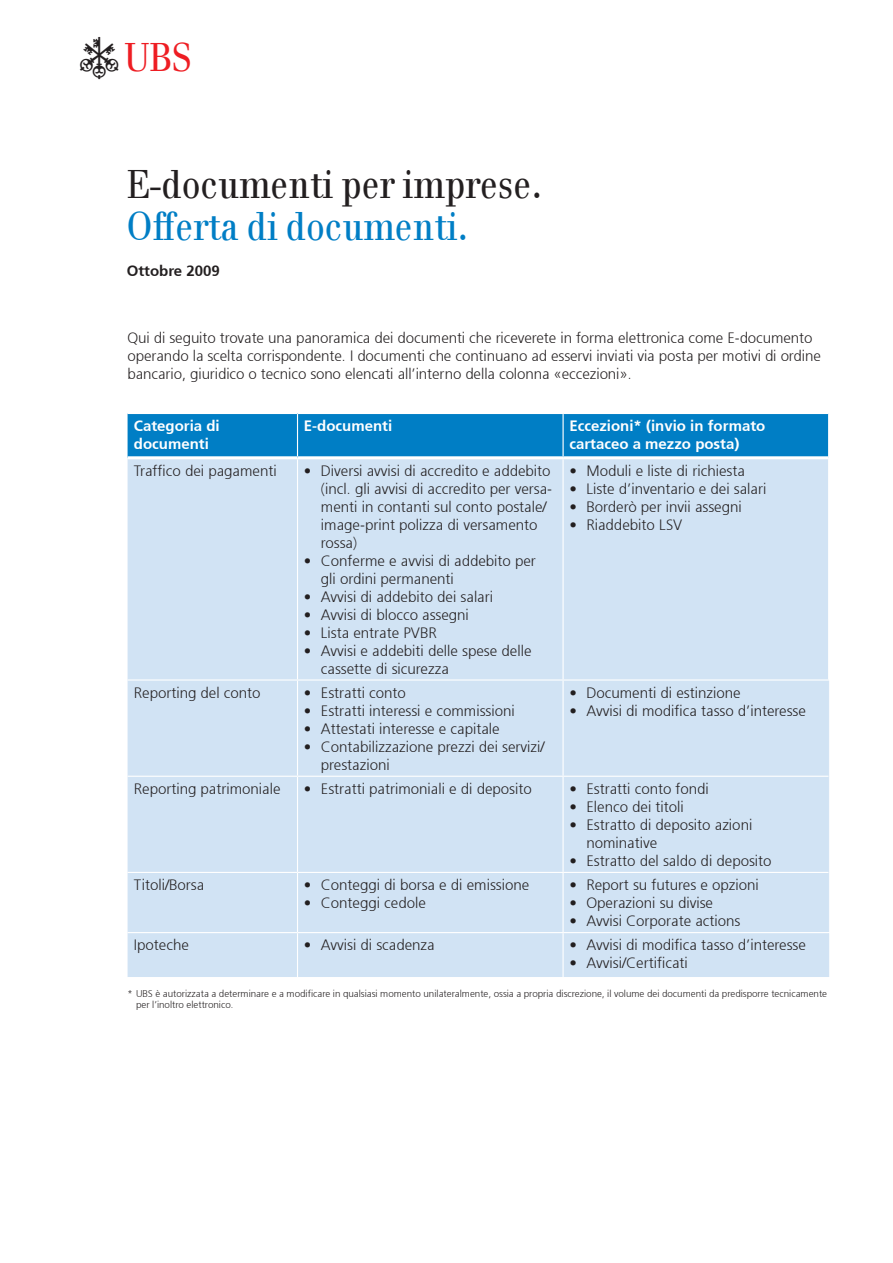
<style>
.page{position:relative;width:893px;height:1263px;background:#fff}
.page>*{position:absolute;margin:0;border:0;box-sizing:border-box;transform-origin:0 0}
.t1{font:39px "UBS Headline";color:#231f20}
.t2{font:39px "UBS Headline";color:#007ec5}
.t3{font:39px "UBS Logo";color:#231f20}
.t4{font:300 15px/18px "Frutiger 45";color:#231f20}
.t5{font:300 15px/18px "Frutiger 45";color:#fff}
.t6{font:300 15px "Frutiger 45";color:#231f20}
.t7{font:300 9.75px/11.2px "Frutiger 45";color:#231f20}
.s1{color:#ee1d23}
</style>
<div class="page">
<div style="left:128px;top:414px;width:700px;height:42px;background:#007ec5"></div>
<div style="left:297px;top:413px;width:266px;height:45px;background:#007ec5"></div>
<div style="left:128px;top:459px;width:700px;height:518px;background:#d1e3f4"></div>
<hr style="left:828px;top:680px;width:1px;height:96px;background:#d1e3f4">
<hr style="left:828px;top:776px;width:1px;height:96px;background:#d1e3f4">
<hr style="left:828px;top:872px;width:1px;height:60px;background:#d1e3f4">
<hr style="left:297px;top:413px;width:266px;height:1px;background:#fff">
<hr style="left:297px;top:414px;width:1px;height:42px;background:#fff">
<hr style="left:562px;top:414px;width:2px;height:42px;background:#fff">
<hr style="left:297px;top:459px;width:1px;height:220px;background:#fff">
<hr style="left:562px;top:459px;width:2px;height:220px;background:#fff">
<hr style="left:297px;top:679px;width:266px;height:1px;background:#fff">
<hr style="left:563px;top:679px;width:266px;height:1px;background:#fff">
<hr style="left:562px;top:680px;width:2px;height:96px;background:#fff">
<hr style="left:297px;top:776px;width:266px;height:1px;background:#fff">
<hr style="left:563px;top:776px;width:265px;height:1px;background:#fff">
<hr style="left:562px;top:777px;width:2px;height:95px;background:#fff">
<hr style="left:297px;top:872px;width:266px;height:1px;background:#fff">
<hr style="left:563px;top:872px;width:265px;height:1px;background:#fff">
<hr style="left:562px;top:873px;width:2px;height:59px;background:#fff">
<hr style="left:297px;top:456px;width:266px;height:3px;background:#fff">
<hr style="left:128px;top:679px;width:169px;height:1px;background:#fff">
<hr style="left:297px;top:680px;width:1px;height:96px;background:#fff">
<hr style="left:128px;top:776px;width:169px;height:1px;background:#fff">
<hr style="left:297px;top:777px;width:1px;height:95px;background:#fff">
<hr style="left:128px;top:872px;width:169px;height:1px;background:#fff">
<hr style="left:297px;top:873px;width:1px;height:59px;background:#fff">
<hr style="left:128px;top:932px;width:169px;height:1px;background:#fff">
<hr style="left:297px;top:932px;width:266px;height:1px;background:#fff">
<hr style="left:297px;top:933px;width:1px;height:44px;background:#fff">
<hr style="left:563px;top:932px;width:266px;height:1px;background:#fff">
<hr style="left:562px;top:933px;width:2px;height:44px;background:#fff">
<hr style="left:828px;top:933px;width:1px;height:44px;background:#d1e3f4">
<h1 class="t3" style="left:80px;top:37px;width:112px">a<span class="s1">b</span></h1>
<h1 class="t1" style="left:127px;top:161px;width:416px">E-documenti per imprese.</h1>
<h1 class="t2" style="left:127px;top:203px;width:342px">Offerta di documenti.</h1>
<p class="t6" style="left:127px;top:262px;width:95px">Ottobre 2009</p>
<p class="t4" style="left:128px;top:329px;width:695px">Qui di seguito trovate una panoramica dei documenti che riceverete in forma elettronica come E-documento operando la scelta corrispondente. I documenti che continuano ad esservi inviati via posta per motivi di ordine bancario, giuridico o tecnico sono elencati all’interno della colonna «eccezioni».</p>
<p class="t5" style="left:134px;top:417px;width:87px">Categoria di documenti</p>
<p class="t5" style="left:304px;top:417px;width:90px">E-documenti</p>
<p class="t5" style="left:569px;top:417px;width:197px">Eccezioni* (invio in formato cartaceo a mezzo posta)</p>
<p class="t4" style="left:134px;top:461px;width:144px">Traffico dei pagamenti</p>
<p class="t4" style="left:321px;top:461px;width:233px;text-indent:-17px">• Diversi avvisi di accredito e addebito (incl. gli avvisi di accredito per versa&shy;menti in contanti sul conto postale/ image-print polizza di versamento rossa)</p>
<p class="t4" style="left:321px;top:551px;width:217px;text-indent:-17px">• Conferme e avvisi di addebito per gli ordini permanenti</p>
<p class="t4" style="left:304px;top:587px;width:191px">• Avvisi di addebito dei salari</p>
<p class="t4" style="left:304px;top:605px;width:167px">• Avvisi di blocco assegni</p>
<p class="t4" style="left:304px;top:623px;width:134px">• Lista entrate PVBR</p>
<p class="t4" style="left:321px;top:641px;width:212px;text-indent:-17px">• Avvisi e addebiti delle spese delle cassette di sicurezza</p>
<p class="t4" style="left:569px;top:461px;width:177px">• Moduli e liste di richiesta</p>
<p class="t4" style="left:569px;top:479px;width:199px">• Liste d’inventario e dei salari</p>
<p class="t4" style="left:569px;top:497px;width:174px">• Borderò per invii assegni</p>
<p class="t4" style="left:569px;top:515px;width:114px">• Riaddebito LSV</p>
<p class="t4" style="left:134px;top:683px;width:128px">Reporting del conto</p>
<p class="t4" style="left:304px;top:683px;width:103px">• Estratti conto</p>
<p class="t4" style="left:304px;top:701px;width:212px">• Estratti interessi e commissioni</p>
<p class="t4" style="left:304px;top:719px;width:197px">• Attestati interesse e capitale</p>
<p class="t4" style="left:321px;top:737px;width:225px;text-indent:-17px">• Contabilizzazione prezzi dei servizi/ prestazioni</p>
<p class="t4" style="left:569px;top:683px;width:173px">• Documenti di estinzione</p>
<p class="t4" style="left:569px;top:701px;width:238px">• Avvisi di modifica tasso d’interesse</p>
<p class="t4" style="left:134px;top:780px;width:148px">Reporting patrimoniale</p>
<p class="t4" style="left:304px;top:780px;width:229px">• Estratti patrimoniali e di deposito</p>
<p class="t4" style="left:569px;top:780px;width:141px">• Estratti conto fondi</p>
<p class="t4" style="left:569px;top:798px;width:116px">• Elenco dei titoli</p>
<p class="t4" style="left:586px;top:816px;width:167px;text-indent:-17px">• Estratto di deposito azioni nominative</p>
<p class="t4" style="left:569px;top:852px;width:204px">• Estratto del saldo di deposito</p>
<p class="t4" style="left:134px;top:876px;width:72px">Titoli/Borsa</p>
<p class="t4" style="left:304px;top:876px;width:227px">• Conteggi di borsa e di emissione</p>
<p class="t4" style="left:304px;top:894px;width:124px">• Conteggi cedole</p>
<p class="t4" style="left:569px;top:876px;width:191px">• Report su futures e opzioni</p>
<p class="t4" style="left:569px;top:894px;width:145px">• Operazioni su divise</p>
<p class="t4" style="left:569px;top:912px;width:172px">• Avvisi Corporate actions</p>
<p class="t4" style="left:134px;top:936px;width:57px">Ipoteche</p>
<p class="t4" style="left:304px;top:936px;width:132px">• Avvisi di scadenza</p>
<p class="t4" style="left:569px;top:936px;width:238px">• Avvisi di modifica tasso d’interesse</p>
<p class="t4" style="left:569px;top:954px;width:120px">• Avvisi/Certificati</p>
<p class="t7" style="left:136px;top:988px;width:692px;text-indent:-9px">* UBS è autorizzata a determinare e a modificare in qualsiasi momento unilateralmente, ossia a propria discrezione, il volume dei documenti da predisporre tecnicamente per l’inoltro elettronico.</p>
</div>
